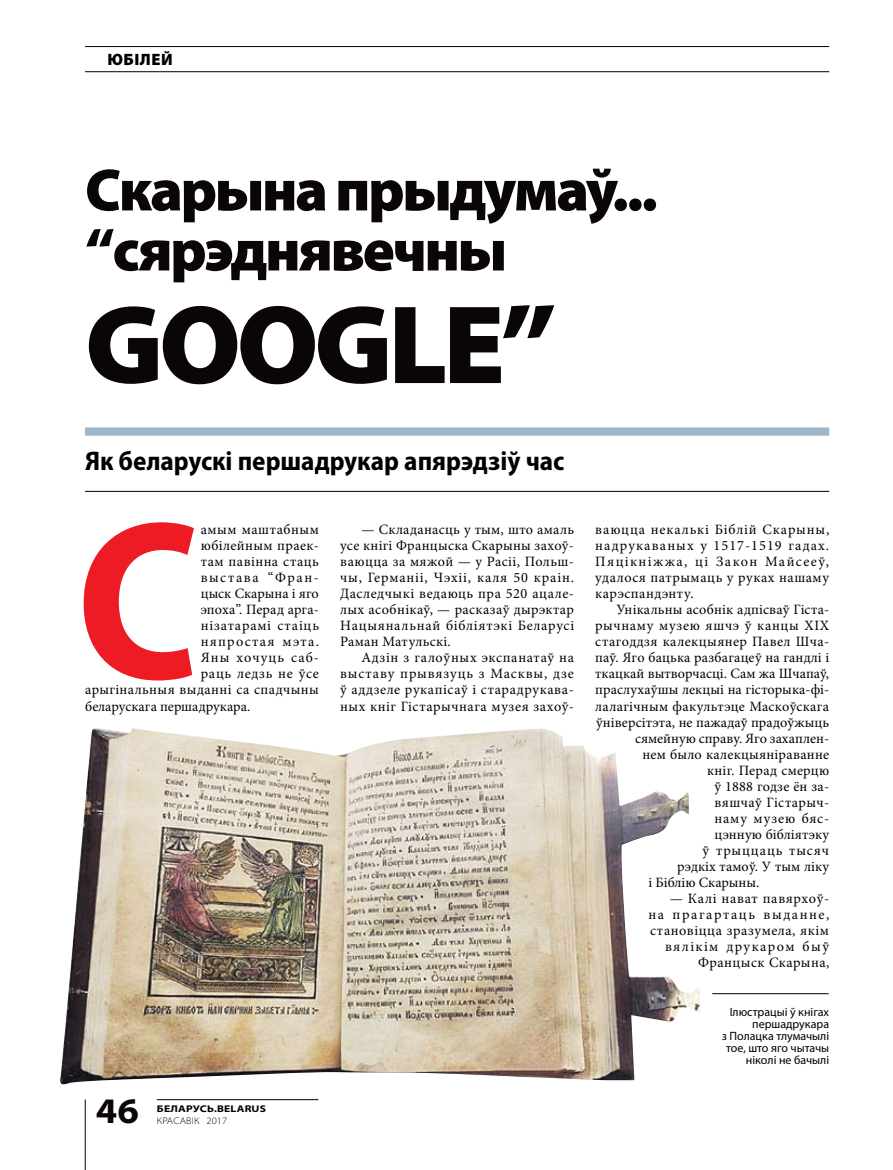
<style>
.page{position:relative;width:893px;height:1170px;background:#fff}
.page>*{position:absolute;margin:0;border:0;box-sizing:border-box;transform-origin:0 0}
.t1{font:700 semi-condensed 228.3px "Myriad Pro";color:#ed1c24}
.t2{font:900 112.5px "Myriad Pro";letter-spacing:-.04em;color:#0a0508}
.t3{font:900 60px/60px "Myriad Pro";letter-spacing:-.04em;color:#0a0508}
.t4{font:700 semi-expanded 36px "Myriad Pro";color:#0a0508}
.t5{font:700 semi-condensed 27px "Myriad Pro";color:#000}
.t6{font:900 16.5px "Myriad Pro";letter-spacing:.03em;color:#000}
.t7{font:14.25px "Minion Pro";letter-spacing:.03em;color:#000}
.t8{font:14.25px/16px "Minion Pro";letter-spacing:.05em;color:#000;text-align:right}
.t9{font:14.25px "Minion Pro";color:#000}
.t10{font:14.25px "Minion Pro";letter-spacing:.06em;color:#000}
.t11{font:14.25px "Minion Pro";letter-spacing:.005em;color:#000}
.t12{font:14.25px "Minion Pro";letter-spacing:.01em;color:#000}
.t13{font:14.25px "Minion Pro";letter-spacing:.095em;color:#000}
.t14{font:14.25px "Minion Pro";letter-spacing:.075em;color:#000}
.t15{font:14.25px "Minion Pro";letter-spacing:.055em;color:#000}
.t16{font:14.25px "Minion Pro";letter-spacing:.11em;color:#000}
.t17{font:14.25px "Minion Pro";letter-spacing:.07em;color:#000}
.t18{font:12px/12px "Myriad Pro";color:#000;text-align:right}
.t19{font:700 semi-expanded 9.75px/11.7px "Myriad Pro";letter-spacing:.02em;color:#000;scale:1.1 1}
.s1{font-weight:300}
</style>
<div class="page">
<div style="left:85px;top:427px;width:744px;height:8px;background:#9db6c9"></div>
<hr style="left:85px;top:491px;width:744px;height:1px;background:#000">
<img style="left:60px;top:728px;width:640px;height:357px">
<hr style="left:712px;top:993px;width:117px;height:1px;background:#000">
<hr style="left:85px;top:46px;width:744px;height:1px;background:#000">
<hr style="left:85px;top:71px;width:744px;height:1px;background:#000">
<hr style="left:157px;top:1099px;width:161px;height:1px;background:#000">
<hr style="left:85px;top:1099px;width:1px;height:70px;background:#000">
<p class="t6" style="left:108px;top:48px;width:67px">Юбілей</p>
<p class="t3" style="left:85px;top:158px;width:574px">Скарына прыдумаў... “сярэднявечны</p>
<p class="t2" style="left:85px;top:270px;width:473px">GOOGLE”</p>
<p class="t5" style="left:85px;top:445px;width:481px">Як беларускі першадрукар апярэдзіў час</p>
<p class="t1" style="left:76px;top:474px;width:124px">С</p>
<p class="t7" style="left:201px;top:520px;width:120px">амым маштабным</p>
<p class="t7" style="left:201px;top:536px;width:120px">юбілейным праек-</p>
<p class="t7" style="left:201px;top:552px;width:120px">там павінна стаць</p>
<p class="t16" style="left:201px;top:568px;width:120px">выстава “Фран-</p>
<p class="t9" style="left:201px;top:584px;width:120px">цыск Скарына і яго</p>
<p class="t12" style="left:201px;top:600px;width:120px">эпоха”. Перад арга-</p>
<p class="t15" style="left:201px;top:616px;width:120px">нізатарамі стаіць</p>
<p class="t13" style="left:201px;top:632px;width:120px">няпростая мэта.</p>
<p class="t17" style="left:201px;top:648px;width:120px">Яны хочуць саб-</p>
<p class="t8" style="left:201px;top:666px;width:120px">раць ледзь не ўсе</p>
<p class="t7" style="left:85px;top:680px;width:235px">арыгінальныя выданні са спадчыны</p>
<p class="t9" style="left:85px;top:696px;width:167px">беларускага першадрукара.</p>
<p class="t7" style="left:361px;top:520px;width:214px">— Складанасць у тым, што амаль</p>
<p class="t7" style="left:340px;top:536px;width:235px">усе кнігі Францыска Скарыны захоў-</p>
<p class="t7" style="left:340px;top:552px;width:235px">ваюцца за мяжой — у Расіі, Польш-</p>
<p class="t10" style="left:340px;top:568px;width:235px">чы, Германіі, Чэхіі, каля 50 краін.</p>
<p class="t7" style="left:340px;top:584px;width:235px">Даследчыкі ведаюць пра 520 ацале-</p>
<p class="t7" style="left:340px;top:600px;width:235px">лых асобнікаў, — расказаў дырэктар</p>
<p class="t8" style="left:340px;top:617px;width:236px">Нацыянальнай бібліятэкі Беларусі</p>
<p class="t7" style="left:340px;top:632px;width:112px">Раман Матульскі.</p>
<p class="t7" style="left:361px;top:648px;width:214px">Адзін з галоўных экспанатаў на</p>
<p class="t10" style="left:340px;top:664px;width:235px">выставу прывязуць з Масквы, дзе</p>
<p class="t7" style="left:340px;top:680px;width:235px">ў аддзеле рукапісаў і старадрукава-</p>
<p class="t7" style="left:340px;top:696px;width:235px">ных кніг Гістарычнага музея захоў-</p>
<p class="t4" style="left:96px;top:1090px;width:42px">46</p>
<p class="t19" style="left:157px;top:1102px;width:100px">БЕЛАРУСЬ.BELARUS <span class="s1">красавік 2017</span></p>
<p class="t10" style="left:595px;top:520px;width:235px">ваюцца некалькі Біблій Скарыны,</p>
<p class="t14" style="left:595px;top:536px;width:235px">надрукаваных у 1517-1519 гадах.</p>
<p class="t13" style="left:595px;top:552px;width:235px">Пяцікніжжа, ці Закон Майсееў,</p>
<p class="t7" style="left:595px;top:568px;width:235px">удалося патрымаць у руках нашаму</p>
<p class="t7" style="left:595px;top:584px;width:100px">карэспандэнту.</p>
<p class="t12" style="left:617px;top:600px;width:214px">Унікальны асобнік адпісваў Гіста-</p>
<p class="t7" style="left:595px;top:616px;width:235px">рычнаму музею яшчэ ў канцы XIX</p>
<p class="t7" style="left:595px;top:632px;width:235px">стагоддзя калекцыянер Павел Шча-</p>
<p class="t7" style="left:595px;top:648px;width:235px">паў. Яго бацька разбагацеў на гандлі і</p>
<p class="t9" style="left:595px;top:664px;width:235px">ткацкай вытворчасці. Сам жа Шчапаў,</p>
<p class="t11" style="left:595px;top:680px;width:235px">праслухаўшы лекцыі на гісторыка-фі-</p>
<p class="t7" style="left:595px;top:696px;width:235px">лалагічным факультэце Маскоўскага</p>
<p class="t11" style="left:596px;top:712px;width:235px">ўніверсітэта, не пажадаў прадоўжыць</p>
<p class="t9" style="left:635px;top:728px;width:196px">сямейную справу. Яго захаплен-</p>
<p class="t7" style="left:643px;top:744px;width:188px">нем было калекцыяніраванне</p>
<p class="t7" style="left:707px;top:760px;width:124px">кніг. Перад смерцю</p>
<p class="t12" style="left:715px;top:776px;width:116px">ў 1888 годзе ён за-</p>
<p class="t7" style="left:715px;top:792px;width:116px">вяшчаў Гістарыч-</p>
<p class="t10" style="left:715px;top:808px;width:116px">наму музею бяс-</p>
<p class="t11" style="left:715px;top:824px;width:116px">цэнную бібліятэку</p>
<p class="t10" style="left:703px;top:840px;width:128px">ў трыццаць тысяч</p>
<p class="t11" style="left:677px;top:856px;width:154px">рэдкіх тамоў. У тым ліку</p>
<p class="t9" style="left:649px;top:872px;width:112px">і Біблію Скарыны.</p>
<p class="t8" style="left:649px;top:890px;width:182px">— Калі нават павярхоў-<br>на прагартаць выданне, становіцца зразумела, якім вялікім друкаром быў<br>Францыск Скарына,</p>
<p class="t18" style="left:722px;top:1005px;width:109px">Ілюстрацыі ў кнігах першадрукара<br>з Полацка тлумачылі тое, што яго чытачы ніколі не бачылі</p>
</div>
